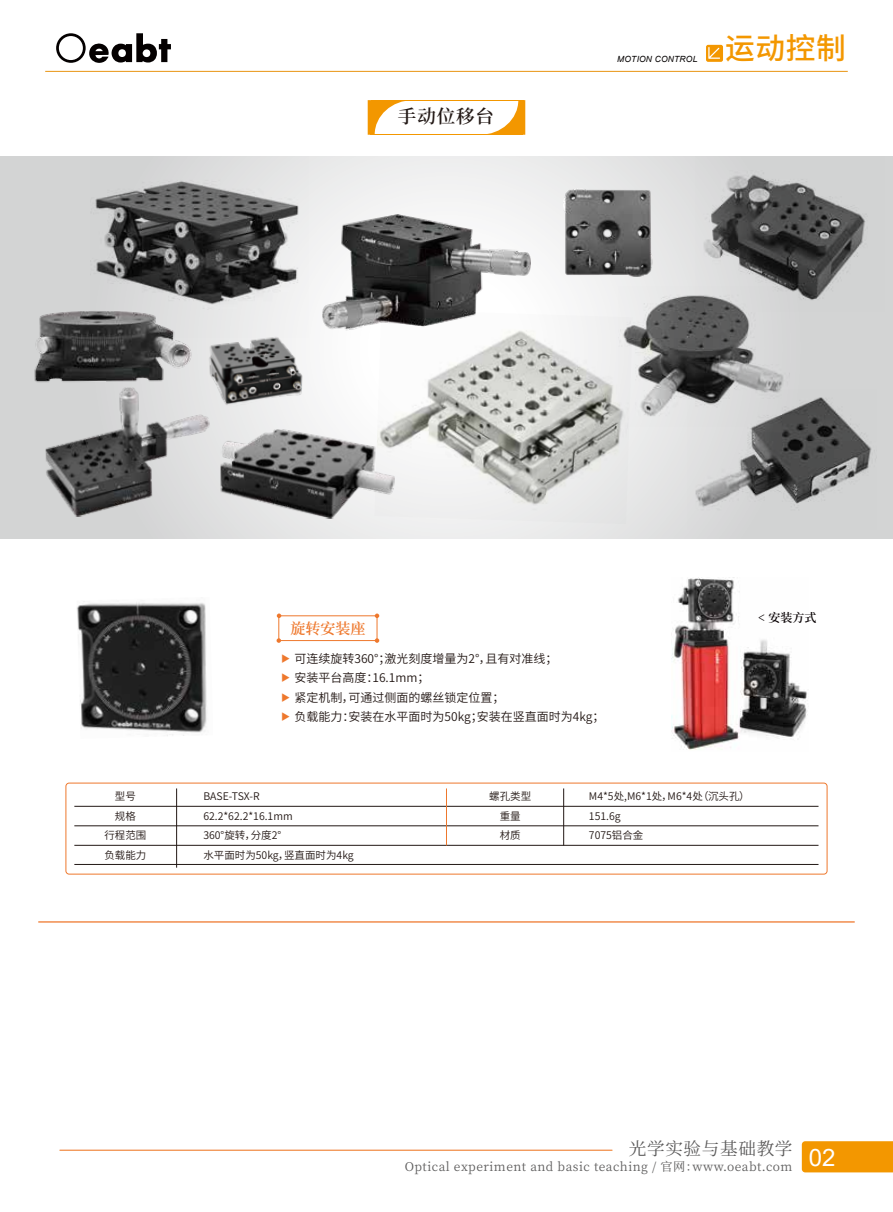
<style>
.page{position:relative;width:893px;height:1212px;background:#fff}
.page>*{position:absolute;margin:0;border:0;box-sizing:border-box;transform-origin:0 0}
.t1{font:500 29.7px "Source Han Sans CN";color:#f39700}
.t2{font:600 18.45px "Source Han Serif SC";letter-spacing:.05em;color:#221815}
.t3{font:17.55px "Source Han Serif SC";letter-spacing:.04em;color:#5b5a5a}
.t4{font:600 15px "Source Han Serif SC";color:#ee782d}
.t5{font:12.15px "Source Han Serif SC";letter-spacing:.04em;color:#5b5a5a}
.t6{font:12px/19.5px "Source Han Sans CN";color:#231815}
.t7{font:600 12px "Source Han Serif SC";color:#070002}
.t8{font:10.5px/19.5px "Source Han Sans CN";color:#231815;text-align:center}
.t9{font:9px/19.5px "Source Han Serif SC";color:#ee782d;text-align:justify}
.t10{font:italic 8.55px "Arial";letter-spacing:.02em;color:#040000}
</style>
<div class="page">
<hr style="left:60px;top:1150px;width:552px;height:1px;background:#ee782d">
<div style="left:802px;top:1141px;width:91px;height:31px;background:#f39700"></div>
<hr style="left:45px;top:71px;width:803px;height:1px;background:#e99411">
<div style="left:706px;top:45px;width:17px;height:17px;background:#f39700;border-radius:2px"></div>
<svg style="left:708px;top:47px;width:12px;height:12px"></svg>
<svg style="left:56px;top:33px;width:115px;height:30px"></svg>
<svg style="left:0;top:156px;width:893px;height:383px"></svg>
<img style="left:45px;top:387px;width:165px;height:130px">
<img style="left:564px;top:188px;width:88px;height:89px">
<img style="left:11px;top:282px;width:187px;height:124px">
<img style="left:201px;top:338px;width:106px;height:79px">
<img style="left:220px;top:429px;width:155px;height:90px">
<img style="left:323px;top:215px;width:208px;height:123px">
<img style="left:618px;top:286px;width:172px;height:140px">
<img style="left:695px;top:156px;width:190px;height:155px">
<img style="left:91px;top:156px;width:217px;height:182px">
<img style="left:688px;top:390px;width:189px;height:139px">
<img style="left:375px;top:309px;width:258px;height:215px">
<img style="left:671px;top:578px;width:137px;height:172px">
<div style="left:278px;top:615px;width:99px;height:26px;border:1px solid #ee782d"></div>
<svg style="left:277px;top:613px;width:4px;height:5px"></svg>
<svg style="left:277px;top:638px;width:4px;height:5px"></svg>
<svg style="left:375px;top:613px;width:4px;height:5px"></svg>
<svg style="left:375px;top:638px;width:4px;height:5px"></svg>
<img style="left:77px;top:601px;width:130px;height:135px">
<div style="left:66px;top:783px;width:761px;height:91px;border:1px solid #ee782d;border-radius:3px"></div>
<hr style="left:74px;top:806px;width:744px;height:1px;background:#221815">
<hr style="left:74px;top:825px;width:744px;height:1px;background:#221815">
<hr style="left:74px;top:845px;width:744px;height:1px;background:#221815">
<hr style="left:74px;top:864px;width:744px;height:1px;background:#221815">
<hr style="left:176px;top:788px;width:1px;height:80px;background:#221815">
<hr style="left:563px;top:788px;width:1px;height:57px;background:#221815">
<hr style="left:446px;top:788px;width:1px;height:57px;background:#ee782d">
<hr style="left:38px;top:921px;width:817px;height:1px;background:#ee782d">
<svg style="left:368px;top:100px;width:37px;height:35px"></svg>
<svg style="left:487px;top:100px;width:38px;height:35px"></svg>
<hr style="left:370px;top:134px;width:153px;height:1px;background:#f39700">
<hr style="left:371px;top:100px;width:153px;height:1px;background:#f39700">
<h2 class="t2" style="left:398px;top:106px;width:98px">手动位移台</h2>
<p class="t10" style="left:617px;top:53px;width:82px">MOTION CONTROL</p>
<h1 class="t1" style="left:725px;top:32px;width:122px">运动控制</h1>
<h3 class="t4" style="left:290px;top:620px;width:76px">旋转安装座</h3>
<p class="t6" style="left:294px;top:649px;width:312px">可连续旋转360°；激光刻度增量为2°，且有对准线；<br>安装平台高度：16.1mm；<br>紧定机制，可通过侧面的螺丝锁定位置；<br>负载能力：安装在水平面时为50kg；安装在竖直面时为4kg；</p>
<p class="t9" style="left:281px;top:649px;width:10px">▶ ▶ ▶ ▶</p>
<p class="t7" style="left:758px;top:610px;width:60px">&lt; 安装方式</p>
<p class="t8" style="left:104px;top:787px;width:43px">型号<br>规格<br>行程范围负载能力</p>
<p class="t8" style="left:203px;top:787px;width:152px;text-align:left">BASE-TSX-R<br>62.2*62.2*16.1mm<br>360°旋转，分度2°<br>水平面时为50kg，竖直面时为4kg</p>
<p class="t8" style="left:589px;top:787px;width:162px;text-align:left">M4*5处,M6*1处，M6*4处（沉头孔）<br>151.6g<br>7075铝合金</p>
<p class="t8" style="left:489px;top:787px;width:43px">螺孔类型重量<br>材质</p>
<h3 class="t3" style="left:629px;top:1139px;width:165px">光学实验与基础教学</h3>
<p class="t5" style="left:405px;top:1159px;width:432px">Optical experiment and basic teaching / 官网：www.oeabt.com <sup>02</sup></p>
</div>
